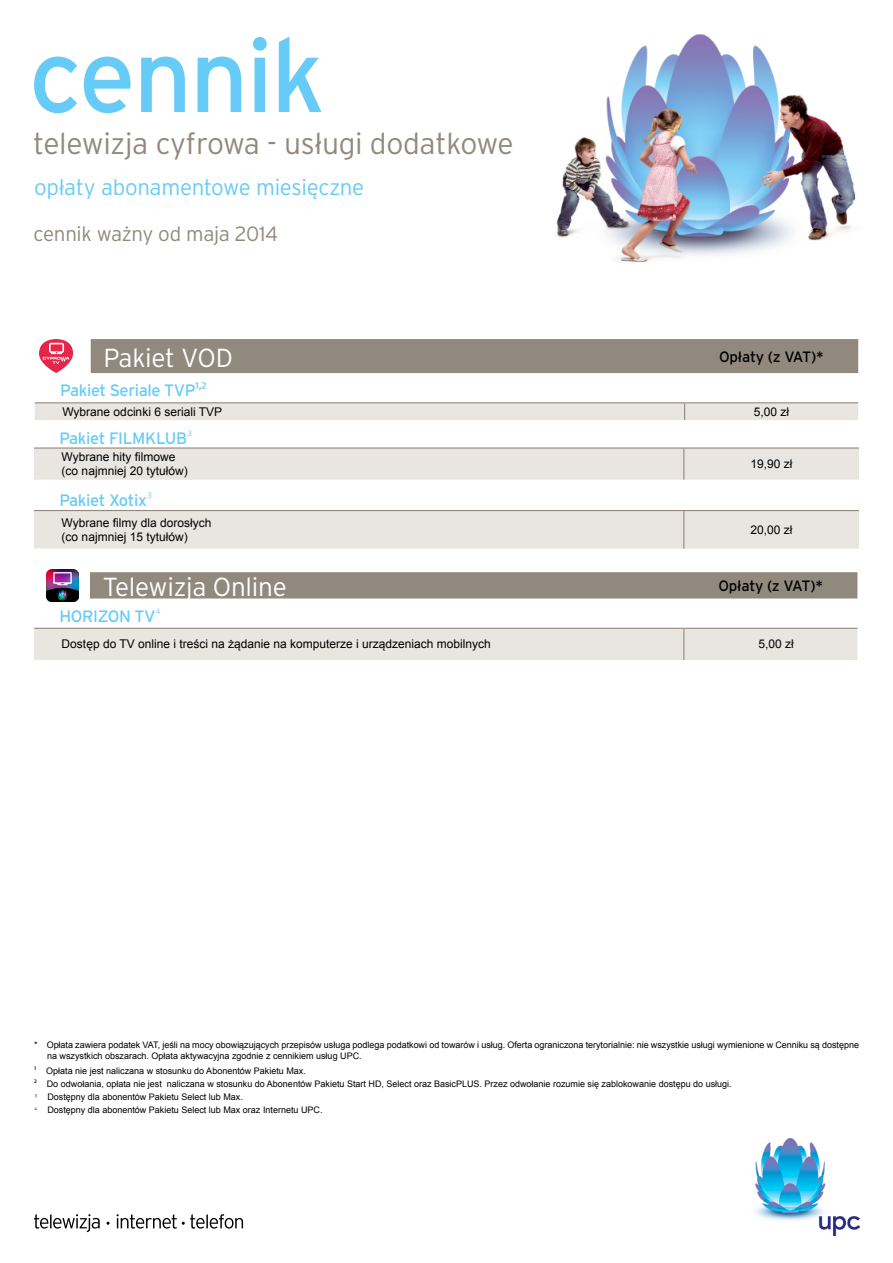
<style>
.page{position:relative;width:893px;height:1263px;background:#fff}
.page>*{position:absolute;margin:0;border:0;box-sizing:border-box;transform-origin:0 0}
.t1{font:103.5px "Interstate";letter-spacing:-.025em;color:#67cbf7}
.t2{font:300 30px "Interstate";letter-spacing:-.01em;color:#92897e}
.t3{font:300 26.1px "Interstate";letter-spacing:-.01em;color:#fff}
.t4{font:300 22.35px "Interstate";letter-spacing:-.015em;color:#67cbf7}
.t5{font:300 20.55px "Interstate";letter-spacing:-.02em;color:#92897e}
.t6{font:16.5px "Interstate";letter-spacing:-.025em;color:#67cbf7}
.t7{font:15px "Interstate";letter-spacing:-.01em;color:#000}
.t8{font:12px/14.4px "Arial";color:#000}
.t9{font:12px "Interstate";color:#67cbf7}
.t10{font:9px/12.9px "Arial";color:#000}
.s1{font-family:"Myriad Pro"}
.s2{font-family:"Bloom Speak OT"}
</style>
<div class="page">
<svg style="left:117px;top:1214px;width:126px;height:14px"></svg>
<svg style="left:34px;top:1214px;width:66px;height:18px"></svg>
<img style="left:755px;top:1138px;width:105px;height:98px">
<img style="left:556px;top:34px;width:300px;height:229px">
<div style="left:91px;top:339px;width:767px;height:34px;background:#92897e"></div>
<hr style="left:35px;top:402px;width:56px;height:1px;background:#92897e">
<hr style="left:91px;top:402px;width:594px;height:1px;background:#92897e">
<hr style="left:685px;top:402px;width:173px;height:1px;background:#92897e">
<div style="left:35px;top:403px;width:823px;height:17px;background:#e9e6e2"></div>
<svg style="left:39px;top:339px;width:34px;height:34px"></svg>
<svg style="left:34px;top:449px;width:825px;height:100px;fill:#e9e6e2"></svg>
<hr style="left:34px;top:447px;width:650px;height:2px;background:#92897e">
<hr style="left:684px;top:447px;width:175px;height:2px;background:#92897e">
<hr style="left:34px;top:510px;width:650px;height:1px;background:#92897e">
<hr style="left:684px;top:510px;width:175px;height:1px;background:#92897e">
<hr style="left:683px;top:449px;width:1px;height:31px;background:#92897e">
<hr style="left:683px;top:511px;width:1px;height:38px;background:#92897e">
<div style="left:90px;top:572px;width:767px;height:26px;background:#92897e"></div>
<div style="left:34px;top:629px;width:823px;height:31px;background:#e9e6e2"></div>
<hr style="left:34px;top:628px;width:56px;height:1px;background:#92897e">
<hr style="left:90px;top:628px;width:594px;height:1px;background:#92897e">
<hr style="left:684px;top:628px;width:173px;height:1px;background:#92897e">
<hr style="left:683px;top:629px;width:1px;height:31px;background:#92897e">
<img style="left:47px;top:569px;width:31px;height:32px">
<h1 class="t1" style="left:29px;top:9px;width:298px">cennik</h1>
<h2 class="t2" style="left:33px;top:124px;width:482px">telewizja cyfrowa - usługi dodatkowe</h2>
<h3 class="t4" style="left:34px;top:173px;width:332px">opłaty abonamentowe miesięczne</h3>
<h3 class="t5" style="left:34px;top:220px;width:246px">cennik ważny od maja 2014</h3>
<h3 class="t3" style="left:103px;top:341px;width:131px">Pakiet VOD</h3>
<h3 class="t7" style="left:719px;top:347px;width:106px">Opłaty (z VAT)*</h3>
<h3 class="t6" style="left:60px;top:380px;width:148px">Pakiet Seriale TVP<span class="s1">1 2</span></h3>
<h3 class="t9" style="left:199px;top:377px;width:5px">,</h3>
<h3 class="t8" style="left:62px;top:404px;width:161px">Wybrane odcinki 6 seriali TVP</h3>
<h3 class="t8" style="left:754px;top:404px;width:37px">5,00 zł</h3>
<h3 class="t6" style="left:60px;top:427px;width:135px">Pakiet FILMKLUB<sup>3</sup></h3>
<h3 class="t8" style="left:62px;top:450px;width:128px">Wybrane hity filmowe (co najmniej 20 tytułów)</h3>
<h3 class="t8" style="left:750px;top:457px;width:44px">19,90 zł</h3>
<h3 class="t6" style="left:60px;top:490px;width:94px">Pakiet Xotix<sup>3</sup></h3>
<h3 class="t8" style="left:62px;top:515px;width:151px">Wybrane filmy dla dorosłych (co najmniej 15 tytułów)</h3>
<h3 class="t8" style="left:750px;top:523px;width:44px">20,00 zł</h3>
<h3 class="t3" style="left:103px;top:570px;width:186px">Telewizja Online</h3>
<h3 class="t7" style="left:718px;top:576px;width:106px">Opłaty (z VAT)*</h3>
<h3 class="t6" style="left:60px;top:605px;width:103px">HORIZON TV<sup>4</sup></h3>
<h3 class="t8" style="left:62px;top:637px;width:431px">Dostęp do TV online i treści na żądanie na komputerze i urządzeniach mobilnych</h3>
<h3 class="t8" style="left:758px;top:637px;width:37px">5,00 zł</h3>
<p class="t10" style="left:47px;top:1040px;width:813px;line-height:10.8px;text-indent:-13px">* Opłata zawiera podatek VAT, jeśli na mocy obowiązujących przepisów usługa podlega podatkowi od towarów i usług. Oferta ograniczona terytorialnie: nie wszystkie usługi wymienione w Cenniku są dostępne na wszystkich obszarach. Opłata aktywacyjna zgodnie z cennikiem usług UPC.</p>
<p class="t10" style="left:34px;top:1064px;width:699px"><span class="s1">1</span> Opłata nie jest naliczana w stosunku do Abonentów Pakietu Max.<br><span class="s1">2</span> Do odwołania, opłata nie jest naliczana w stosunku do Abonentów Pakietu Start HD, Select oraz BasicPLUS. Przez odwołanie rozumie się zablokowanie dostępu do usługi.<br><span class="s2">3</span> Dostępny dla abonentów Pakietu Select lub Max.<br><span class="s2">4</span> Dostępny dla abonentów Pakietu Select lub Max oraz Internetu UPC.</p>
</div>
